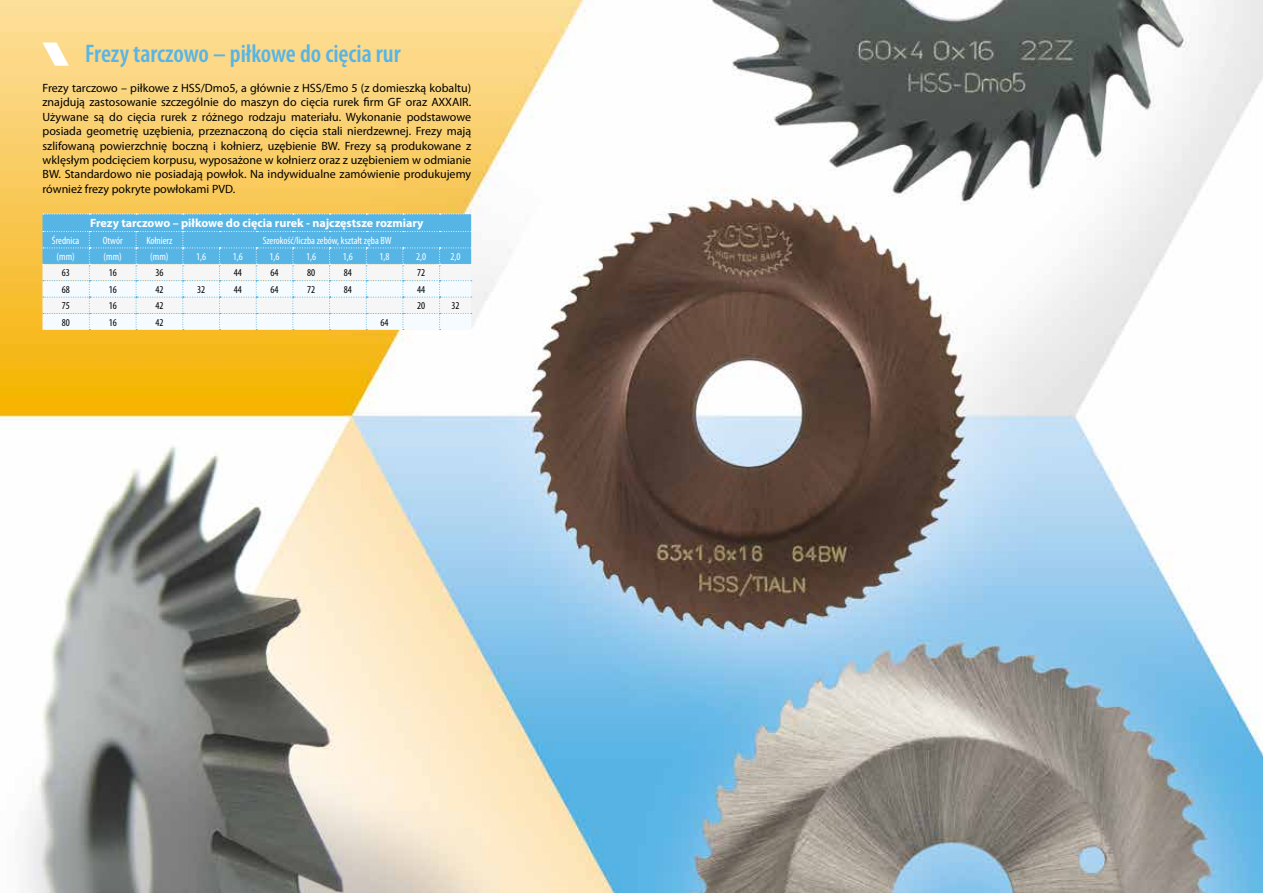
<style>
.page{position:relative;width:1263px;height:893px;background:#fff}
.page>*{position:absolute;margin:0;border:0;box-sizing:border-box;transform-origin:0 0}
.t1{font:600 condensed 25.5px "Myriad Pro";color:#57b5e6}
.t2{font:12px/14.4px "Myriad Pro";color:#000;text-align:justify}
.t3{font:700 12px "Myriad Pro";color:#fff}
.t4{font:condensed 10.5px "Myriad Pro";color:#fff}
.t5{font:condensed 10.5px "Myriad Pro";color:#000}
</style>
<div class="page">
<img style="left:0;top:0;width:1263px;height:893px">
<svg style="left:43px;top:214px;width:429px;height:116px"></svg>
<svg style="left:43px;top:43px;width:26px;height:23px"></svg>
<h1 class="t1" style="left:85px;top:39px;width:317px">Frezy tarczowo – piłkowe do cięcia rur</h1>
<p class="t2" style="left:43px;top:81px;width:430px">Frezy tarczowo – piłkowe z HSS/Dmo5, a głównie z HSS/Emo 5 (z domieszką kobaltu) znajdują zastosowanie szczególnie do maszyn do cięcia rurek firm GF oraz AXXAIR.<br>Używane są do cięcia rurek z różnego rodzaju materiału. Wykonanie podstawowe posiada geometrię uzębienia, przeznaczoną do cięcia stali nierdzewnej. Frezy mają szlifowaną powierzchnię boczną i kołnierz, uzębienie BW. Frezy są produkowane z wklęsłym podcięciem korpusu, wyposażone w kołnierz oraz z uzębieniem w odmianie BW. Standardowo nie posiadają powłok. Na indywidualne zamówienie produkujemy również frezy pokryte powłokami PVD.</p>
<p class="t3" style="left:90px;top:215px;width:335px">Frezy tarczowo – piłkowe do cięcia rurek - najczęstsze rozmiary</p>
<p class="t4" style="left:52px;top:234px;width:29px">Średnica</p>
<p class="t4" style="left:103px;top:234px;width:21px">Otwór</p>
<p class="t4" style="left:146px;top:234px;width:28px">Kołnierz</p>
<p class="t4" style="left:263px;top:234px;width:131px">Szerokość/liczba zebów, kształt zęba BW</p>
<p class="t4" style="left:57px;top:250px;width:20px">(mm)</p>
<p class="t4" style="left:104px;top:250px;width:20px">(mm)</p>
<p class="t4" style="left:150px;top:250px;width:20px">(mm)</p>
<p class="t4" style="left:196px;top:250px;width:12px">1,6</p>
<p class="t4" style="left:233px;top:250px;width:12px">1,6</p>
<p class="t4" style="left:269px;top:250px;width:12px">1,6</p>
<p class="t4" style="left:306px;top:250px;width:12px">1,6</p>
<p class="t4" style="left:343px;top:250px;width:12px">1,6</p>
<p class="t4" style="left:379px;top:250px;width:12px">1,8</p>
<p class="t4" style="left:416px;top:250px;width:12px">2,0</p>
<p class="t4" style="left:450px;top:250px;width:12px">2,0</p>
<p class="t5" style="left:62px;top:267px;width:10px">63</p>
<p class="t5" style="left:109px;top:267px;width:10px">16</p>
<p class="t5" style="left:155px;top:267px;width:10px">36</p>
<p class="t5" style="left:234px;top:267px;width:10px">44</p>
<p class="t5" style="left:270px;top:267px;width:10px">64</p>
<p class="t5" style="left:307px;top:267px;width:10px">80</p>
<p class="t5" style="left:344px;top:267px;width:10px">84</p>
<p class="t5" style="left:417px;top:267px;width:10px">72</p>
<p class="t5" style="left:62px;top:283px;width:10px">68</p>
<p class="t5" style="left:109px;top:283px;width:10px">16</p>
<p class="t5" style="left:155px;top:283px;width:10px">42</p>
<p class="t5" style="left:197px;top:283px;width:10px">32</p>
<p class="t5" style="left:234px;top:283px;width:10px">44</p>
<p class="t5" style="left:270px;top:283px;width:10px">64</p>
<p class="t5" style="left:307px;top:283px;width:10px">72</p>
<p class="t5" style="left:344px;top:283px;width:10px">84</p>
<p class="t5" style="left:417px;top:283px;width:10px">44</p>
<p class="t5" style="left:62px;top:299px;width:10px">75</p>
<p class="t5" style="left:109px;top:299px;width:10px">16</p>
<p class="t5" style="left:155px;top:299px;width:10px">42</p>
<p class="t5" style="left:417px;top:299px;width:10px">20</p>
<p class="t5" style="left:452px;top:299px;width:10px">32</p>
<p class="t5" style="left:62px;top:316px;width:10px">80</p>
<p class="t5" style="left:109px;top:316px;width:10px">16</p>
<p class="t5" style="left:155px;top:316px;width:10px">42</p>
<p class="t5" style="left:381px;top:316px;width:10px">64</p>
</div>
